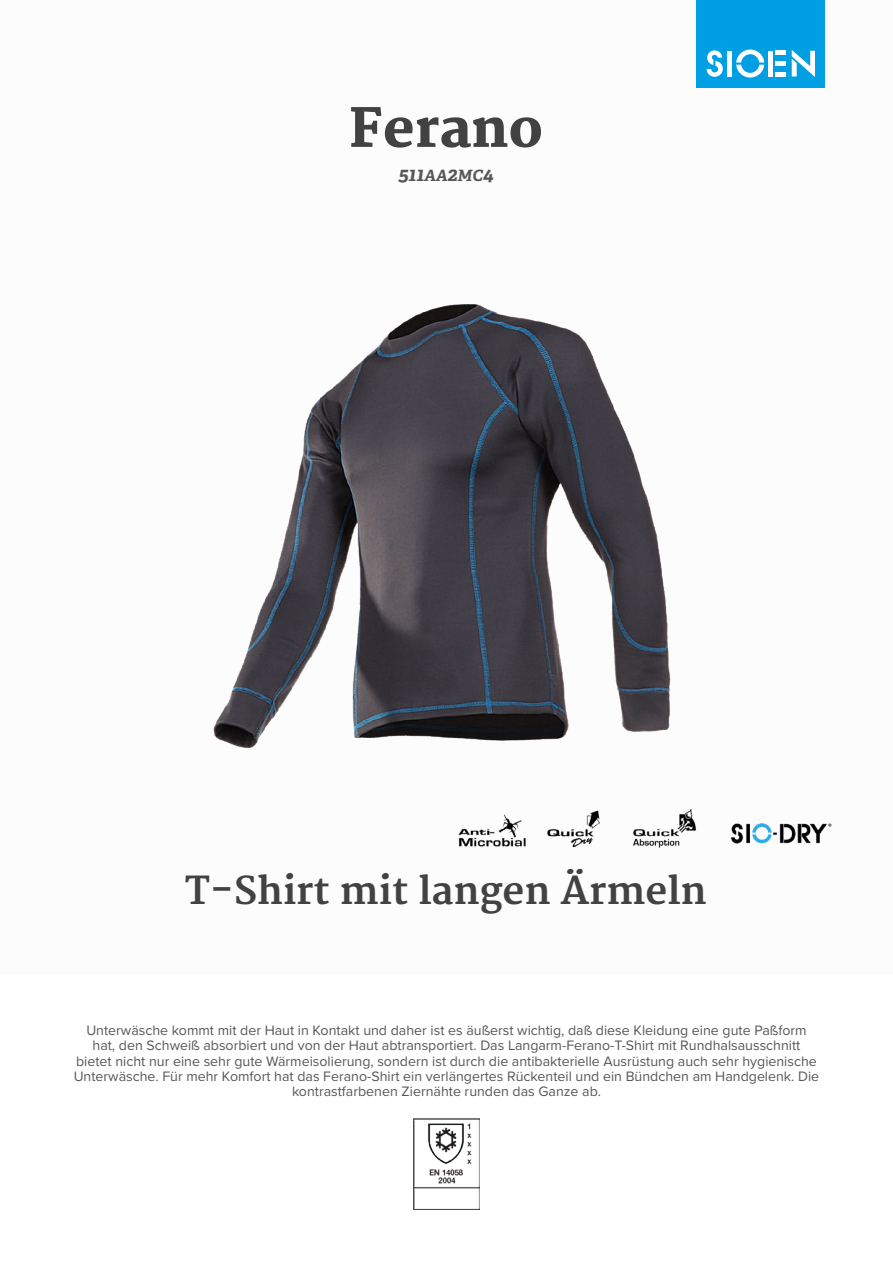
<style>
.page{position:relative;width:893px;height:1263px;background:#fff}
.page>*{position:absolute;margin:0;border:0;box-sizing:border-box;transform-origin:0 0}
.t1{font:800 52.5px "Merriweather";color:#424243}
.t2{font:700 37.5px "Merriweather";color:#424243}
.t3{font:italic 700 19.5px "Adelle PE";color:#575756}
.t4{font:14.25px/15.3px "Proxima Nova";color:#575756;text-align:center}
.s1{font-size:15.6px}
</style>
<div class="page">
<div style="left:697px;top:0;width:128px;height:88px;background:#009fe3"></div>
<svg style="left:707px;top:50px;width:16px;height:27px"></svg>
<svg style="left:736px;top:50px;width:28px;height:28px"></svg>
<div style="left:727px;top:51px;width:5px;height:26px;background:#fff"></div>
<div style="left:768px;top:51px;width:5px;height:26px;background:#fff"></div>
<div style="left:775px;top:72px;width:11px;height:5px;background:#fff"></div>
<div style="left:775px;top:61px;width:11px;height:5px;background:#fff"></div>
<hr style="left:775px;top:51px;width:11px;height:4px;background:#fff">
<svg style="left:792px;top:50px;width:23px;height:27px"></svg>
<img style="left:731px;top:823px;width:101px;height:21px">
<img style="left:688px;top:809px;width:9px;height:22px">
<img style="left:413px;top:1118px;width:66px;height:92px">
<img style="left:213px;top:304px;width:475px;height:544px">
<h1 class="t1" style="left:349px;top:98px;width:195px">Ferano</h1>
<h3 class="t3" style="left:398px;top:160px;width:97px">511<span class="s1">AA</span>2<span class="s1">MC</span>4</h3>
<h2 class="t2" style="left:185px;top:869px;width:523px">T-Shirt mit langen Ärmeln</h2>
<p class="t4" style="left:74px;top:1022px;width:747px">Unterwäsche kommt mit der Haut in Kontakt und daher ist es äußerst wichtig, daß diese Kleidung eine gute Paßform hat, den Schweiß absorbiert und von der Haut abtransportiert. Das Langarm-Ferano-T-Shirt mit Rundhalsausschnitt bietet nicht nur eine sehr gute Wärmeisolierung, sondern ist durch die antibakterielle Ausrüstung auch sehr hygienische Unterwäsche. Für mehr Komfort hat das Ferano-Shirt ein verlängertes Rückenteil und ein Bündchen am Handgelenk. Die kontrastfarbenen Ziernähte runden das Ganze ab.</p>
</div>
